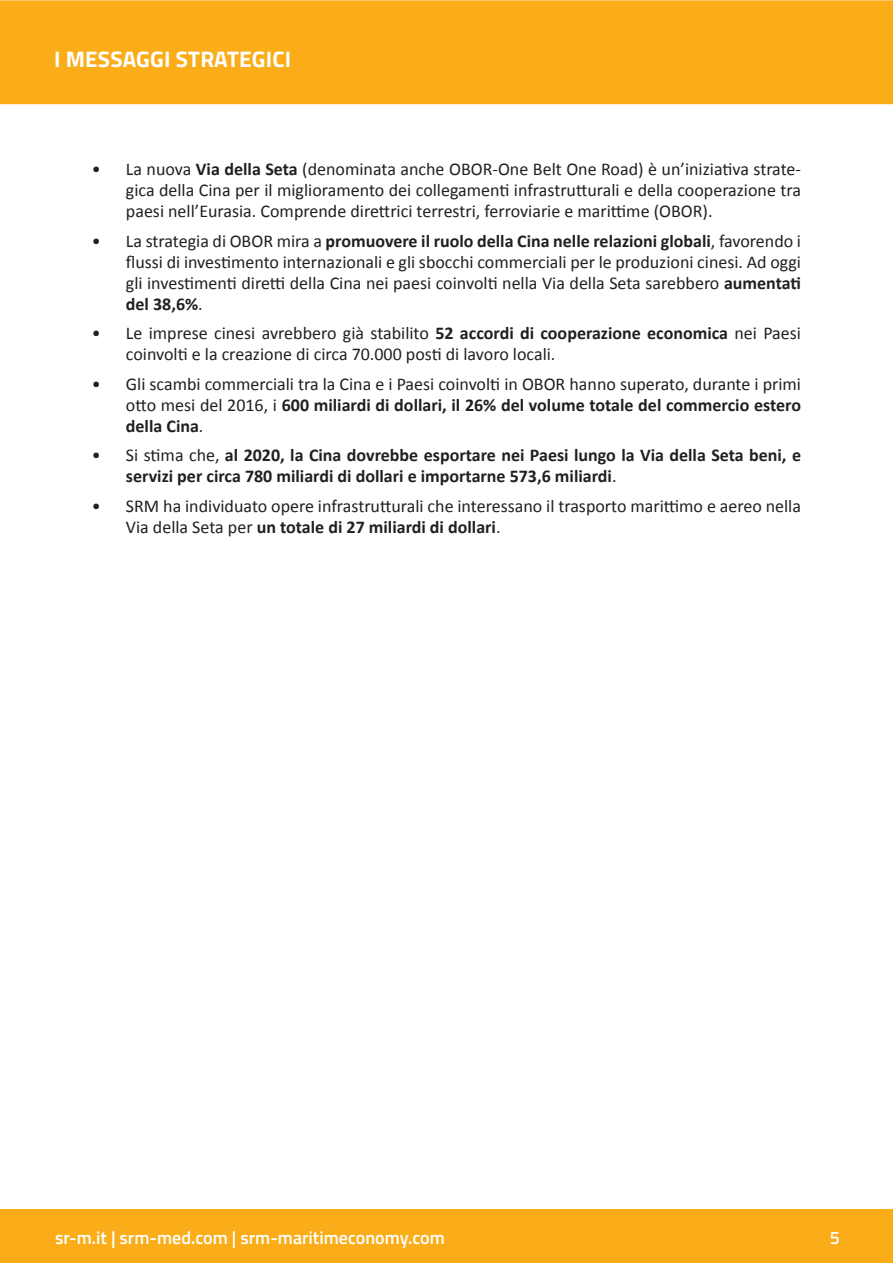
<style>
.page{position:relative;width:893px;height:1263px;background:#fff}
.page>*{position:absolute;margin:0;border:0;box-sizing:border-box;transform-origin:0 0}
.t1{font:700 22.5px "Titillium";letter-spacing:.01em;color:#fff}
.t2{font:18px/21px "Calibri";color:#231f20;text-align:justify}
.t3{font:700 18px/21px "Calibri";color:#231f20}
.t4{font:600 18px "Titillium";color:#fff}
.s1{font-weight:700}
.s2{font-weight:400}
</style>
<div class="page">
<div style="left:0;top:1209px;width:893px;height:54px;background:#faad19"></div>
<div style="left:0;top:0;width:893px;height:104px;background:#faad19"></div>
<p class="t1" style="left:54px;top:42px;width:239px">I MESSAGGI STRATEGICI</p>
<p class="t2" style="left:126px;top:159px;width:677px;text-indent:-34px">• La nuova <span class="s1">Via della Seta</span> (denominata anche OBOR-One Belt One Road) è un’iniziativa strate&shy;gica della Cina per il miglioramento dei collegamenti infrastrutturali e della cooperazione tra paesi nell’Eurasia. Comprende direttrici terrestri, ferroviarie e marittime (OBOR).</p>
<p class="t2" style="left:126px;top:230px;width:677px;text-indent:-34px">• La strategia di OBOR mira a <span class="s1">promuovere il ruolo della Cina nelle relazioni globali</span>, favorendo i flussi di investimento internazionali e gli sbocchi commerciali per le produzioni cinesi. Ad oggi gli investimenti diretti della Cina nei paesi coinvolti nella Via della Seta sarebbero <span class="s1">aumentati del 38,6%</span>.</p>
<p class="t2" style="left:126px;top:323px;width:677px;text-indent:-34px">• Le imprese cinesi avrebbero già stabilito <span class="s1">52 accordi di cooperazione economica</span> nei Paesi coinvolti e la creazione di circa 70.000 posti di lavoro locali.</p>
<p class="t2" style="left:126px;top:373px;width:677px;text-indent:-34px">• Gli scambi commerciali tra la Cina e i Paesi coinvolti in OBOR hanno superato, durante i primi otto mesi del 2016, i <span class="s1">600 miliardi di dollari, il 26% del volume totale del commercio estero della Cina</span>.</p>
<p class="t3" style="left:126px;top:445px;width:677px;text-indent:-34px"><span class="s2">• Si stima che,</span> al 2020, la Cina dovrebbe esportare nei Paesi lungo la Via della Seta beni, e servizi per circa 780 miliardi di dollari e importarne 573,6 miliardi<span class="s2">.</span></p>
<p class="t2" style="left:126px;top:495px;width:677px;text-indent:-34px">• SRM ha individuato opere infrastrutturali che interessano il trasporto marittimo e aereo nella<br>Via della Seta per <span class="s1">un totale di 27 miliardi di dollari</span>.</p>
<p class="t4" style="left:55px;top:1224px;width:391px">sr-m.it | srm-med.com | srm-maritimeconomy.com</p>
<p class="t4" style="left:830px;top:1224px;width:12px">5</p>
</div>
